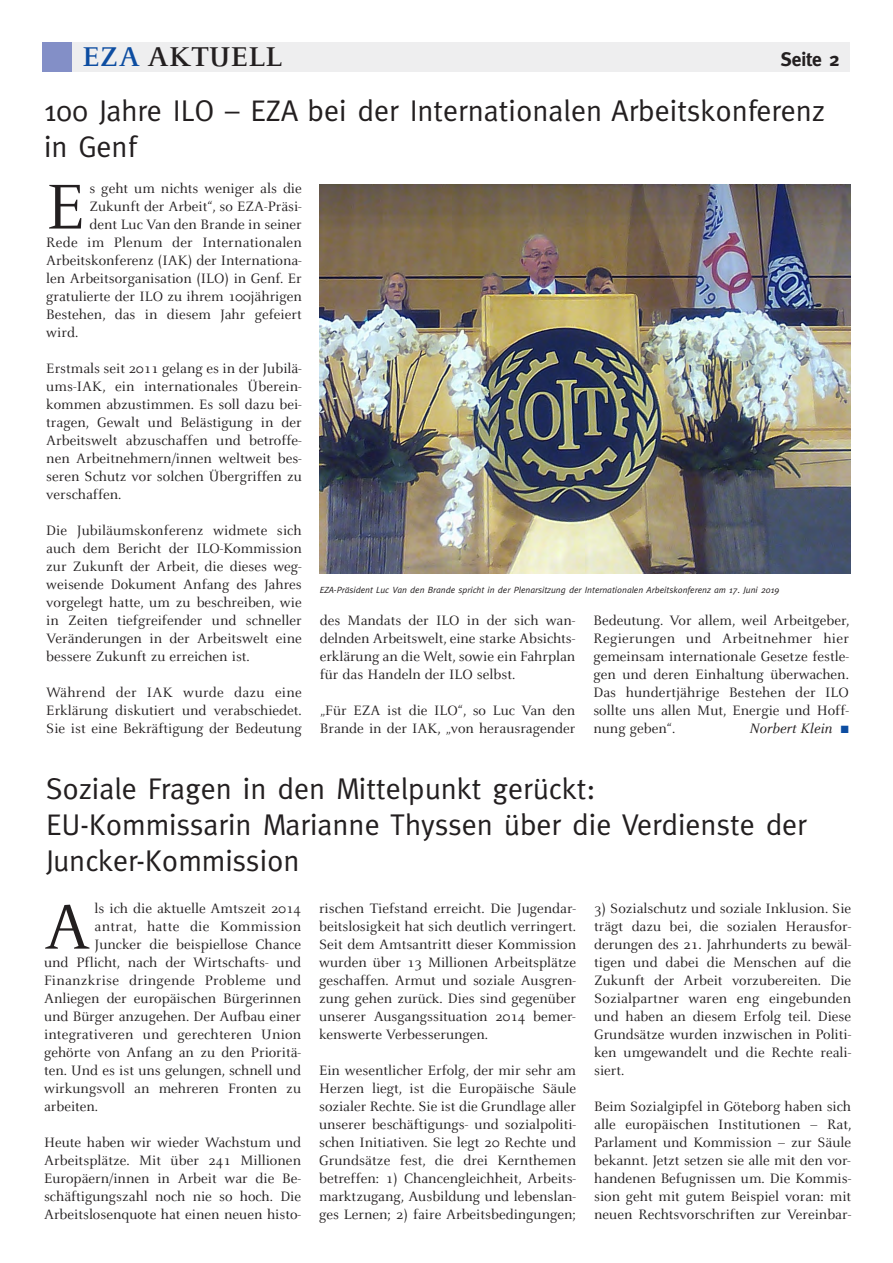
<style>
.page{position:relative;width:893px;height:1263px;background:#fff}
.page>*{position:absolute;margin:0;border:0;box-sizing:border-box;transform-origin:0 0}
.t1{font:69.9px "Celeste";color:#231f20}
.t2{font:30px/36px "Meta";color:#231f20}
.t3{font:700 30px "Celeste";color:#231f20}
.t4{font:700 19.5px "Meta";color:#231f20}
.t5{font:15px/18px "Celeste";color:#231f20;text-align:justify}
.t6{font:15px "Celeste";letter-spacing:.02em;color:#231f20}
.t7{font:italic 15px "Celeste";color:#231f20}
.t8{font:italic 9px "Meta";color:#231f20}
.s1{color:#0d4da1}
</style>
<div class="page">
<div style="left:43px;top:43px;width:807px;height:29px;background:#eeeeef"></div>
<div style="left:43px;top:43px;width:29px;height:29px;background:#838fc7"></div>
<img style="left:320px;top:185px;width:530px;height:388px">
<h2 class="t3" style="left:82px;top:38px;width:201px"><span class="s1">EZA</span> AKTUELL</h2>
<h3 class="t4" style="left:781px;top:48px;width:60px">Seite 2</h3>
<h2 class="t2" style="left:44px;top:92px;width:782px">100 Jahre ILO – EZA bei der Internationalen Arbeitskonferenz in Genf</h2>
<h1 class="t1" style="left:46px;top:164px;width:41px">E</h1>
<p class="t5" style="left:89px;top:178px;width:214px">s geht um nichts weniger als die</p>
<p class="t5" style="left:89px;top:196px;width:214px">Zukunft der Arbeit“, so EZA-Präsi -</p>
<p class="t5" style="left:89px;top:214px;width:214px">dent Luc Van den Brande in seiner</p>
<p class="t5" style="left:46px;top:232px;width:257px">Rede im Plenum der Internationalen</p>
<p class="t5" style="left:46px;top:250px;width:257px">Arbeitskonferenz (IAK) der Internatio na -</p>
<p class="t5" style="left:46px;top:268px;width:257px">len Arbeitsorganisation (ILO) in Genf. Er</p>
<p class="t5" style="left:46px;top:286px;width:257px">gratulierte der ILO zu ihrem 100jährigen</p>
<p class="t5" style="left:46px;top:304px;width:257px">Bestehen, das in diesem Jahr gefeiert</p>
<p class="t5" style="left:46px;top:322px;width:33px">wird.</p>
<p class="t5" style="left:46px;top:358px;width:257px">Erstmals seit 2011 gelang es in der Jubilä - ums-IAK, ein internationales Überein - kom men abzustimmen. Es soll dazu bei&shy;tragen, Gewalt und Belästigung in der Arbeitswelt abzuschaffen und betroffe&shy;nen Arbeitnehmern/innen weltweit bes&shy;seren Schutz vor solchen Übergriffen zu verschaffen.</p>
<p class="t5" style="left:46px;top:520px;width:257px">Die Jubiläumskonferenz widmete sich auch dem Bericht der ILO-Kommission zur Zukunft der Arbeit, die dieses weg&shy;weisende Dokument Anfang des Jahres vorgelegt hatte, um zu beschreiben, wie in Zeiten tiefgreifender und schneller Veränderungen in der Arbeitswelt eine bessere Zukunft zu erreichen ist.</p>
<p class="t5" style="left:46px;top:682px;width:257px">Während der IAK wurde dazu eine Erklärung diskutiert und verabschiedet.<br>Sie ist eine Bekräftigung der Bedeutung</p>
<p class="t8" style="left:320px;top:584px;width:461px">EZA-Präsident Luc Van den Brande spricht in der Plenarsitzung der Internationalen Arbeitskonferenz am 17. Juni 2019</p>
<p class="t5" style="left:320px;top:610px;width:257px">des Mandats der ILO in der sich wan&shy;delnden Arbeitswelt, eine starke Ab sichts - er klärung an die Welt, sowie ein Fahrplan für das Handeln der ILO selbst.</p>
<p class="t5" style="left:320px;top:700px;width:257px">„Für EZA ist die ILO“, so Luc Van den<br>Brande in der IAK, „von herausragender</p>
<p class="t5" style="left:593px;top:610px;width:257px">Bedeutung. Vor allem, weil Arbeitgeber, Regierungen und Arbeitnehmer hier gemeinsam internationale Gesetze festle&shy;gen und deren Einhaltung überwachen.<br>Das hundertjährige Bestehen der ILO sollte uns allen Mut, Energie und Hoff - nung geben“.</p>
<p class="t7" style="left:749px;top:719px;width:101px">Norbert Klein <span class="s1">■</span></p>
<h2 class="t2" style="left:46px;top:770px;width:762px">Soziale Fragen in den Mittelpunkt gerückt:<br>EU-Kommissarin Marianne Thyssen über die Verdienste der<br>Juncker-Kommission</h2>
<h1 class="t1" style="left:44px;top:884px;width:48px">A</h1>
<p class="t5" style="left:95px;top:898px;width:208px">ls ich die aktuelle Amtszeit 2014</p>
<p class="t6" style="left:95px;top:917px;width:208px">an trat, hatte die Kommission</p>
<p class="t5" style="left:95px;top:934px;width:208px">Juncker die beispiellose Chance</p>
<p class="t5" style="left:44px;top:952px;width:259px">und Pflicht, nach der Wirtschafts- und</p>
<p class="t6" style="left:44px;top:971px;width:259px">Finanzkrise dringende Probleme und</p>
<p class="t5" style="left:44px;top:988px;width:259px">Anliegen der europäischen Bürgerinnen</p>
<p class="t5" style="left:44px;top:1006px;width:259px">und Bürger anzugehen. Der Aufbau einer</p>
<p class="t5" style="left:44px;top:1024px;width:259px">integrativeren und gerechteren Union</p>
<p class="t5" style="left:44px;top:1042px;width:259px">gehörte von Anfang an zu den Prioritä -</p>
<p class="t5" style="left:44px;top:1060px;width:259px">ten. Und es ist uns gelungen, schnell und</p>
<p class="t5" style="left:44px;top:1078px;width:259px">wirkungsvoll an mehreren Fronten zu</p>
<p class="t5" style="left:44px;top:1096px;width:56px">arbeiten.</p>
<p class="t5" style="left:44px;top:1132px;width:259px">Heute haben wir wieder Wachstum und Arbeitsplätze. Mit über 241 Millionen Euro päern/innen in Arbeit war die Be - schäf ti gungszahl noch nie so hoch. Die Arbeitslosenquote hat einen neuen histo-</p>
<p class="t5" style="left:319px;top:898px;width:259px">rischen Tiefstand erreicht. Die Jugendar - beitslosigkeit hat sich deutlich verringert.<br>Seit dem Amtsantritt dieser Kommission wurden über 13 Millionen Arbeitsplätze geschaffen. Armut und soziale Ausgren - zung gehen zurück. Dies sind gegenüber unserer Ausgangssituation 2014 bemer&shy;kenswerte Verbesserungen.</p>
<p class="t5" style="left:319px;top:1060px;width:259px">Ein wesentlicher Erfolg, der mir sehr am Herzen liegt, ist die Europäische Säule sozialer Rechte. Sie ist die Grundlage aller unserer beschäftigungs- und sozialpoliti&shy;schen Initiativen. Sie legt 20 Rechte und Grundsätze fest, die drei Kernthemen betreffen: 1) Chancengleichheit, Arbeits - markt zugang, Ausbildung und lebenslan&shy;ges Lernen; 2) faire Arbeitsbedingungen;</p>
<p class="t5" style="left:594px;top:898px;width:259px">3) Sozialschutz und soziale Inklusion. Sie trägt dazu bei, die sozialen Herausfor - derungen des 21. Jahrhunderts zu bewäl&shy;tigen und dabei die Menschen auf die Zukunft der Arbeit vorzubereiten. Die Sozialpartner waren eng eingebunden und haben an diesem Erfolg teil. Diese Grundsätze wurden inzwischen in Politi - ken umgewandelt und die Rechte reali&shy;siert.</p>
<p class="t5" style="left:594px;top:1096px;width:259px">Beim Sozialgipfel in Göteborg haben sich alle europäischen Institutionen – Rat, Parlament und Kommission – zur Säule bekannt. Jetzt setzen sie alle mit den vor&shy;handenen Befugnissen um. Die Kommis - sion geht mit gutem Beispiel voran: mit neuen Rechtsvorschriften zur Vereinbar -</p>
</div>
